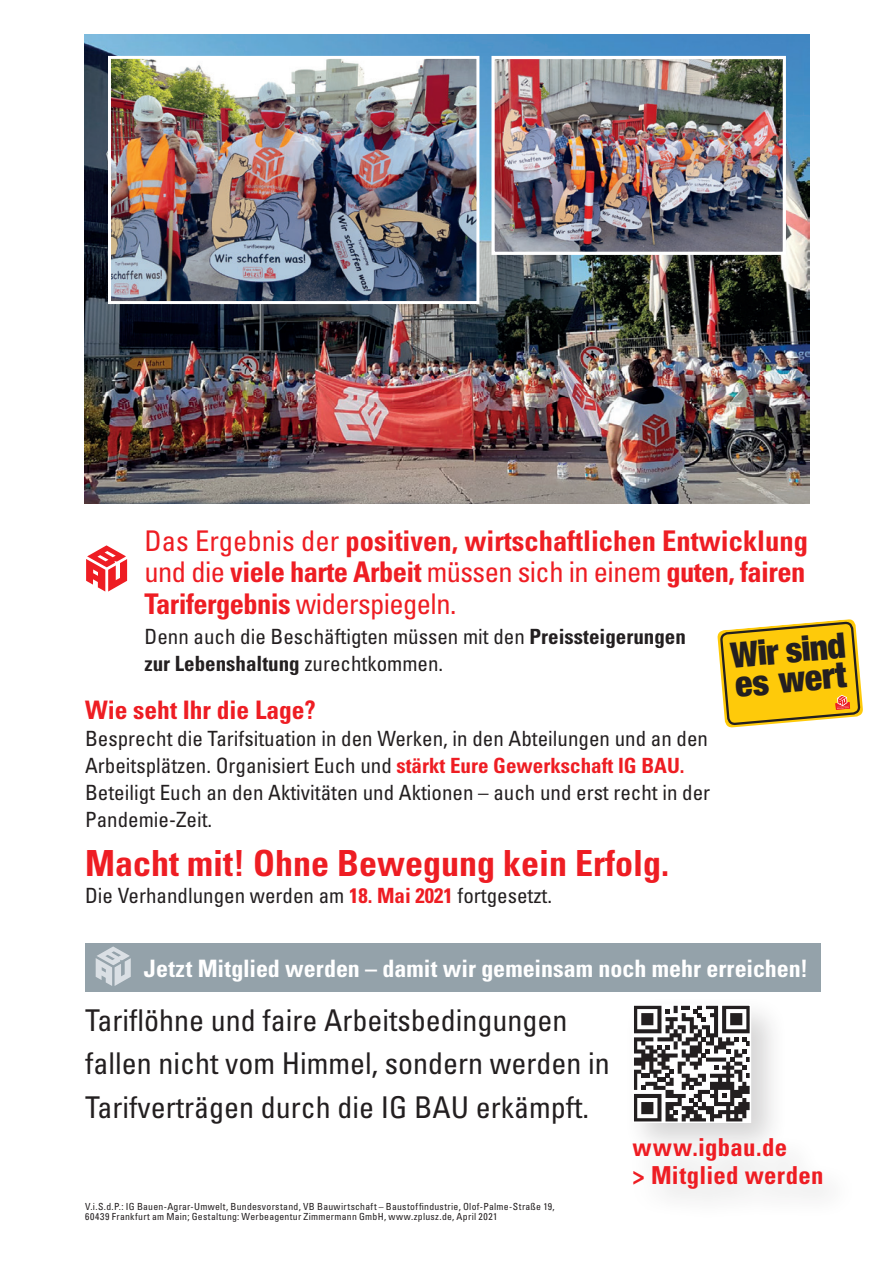
<style>
.page{position:relative;width:893px;height:1263px;background:#fff}
.page>*{position:absolute;margin:0;border:0;box-sizing:border-box;transform-origin:0 0}
._03_Grundtext{font:700 condensed 36px "Univers";color:#ee1d23}
.t1{font:900 condensed 35.85px "Helvetica Neue";color:#231f20}
.t2{font:900 condensed 35.4px "Helvetica Neue";color:#231f20}
._04_Fliesstext{font:condensed 30px/43.5px "Univers";color:#231f20}
._03_Grundtext-2{font:700 condensed 28.5px/31.5px "Univers";letter-spacing:-.02em;color:#ee1d23;text-align:justify}
._03_Grundtext-3{font:700 condensed 25.5px "Univers";color:#ee1d23}
.Fließtext_bold{font:700 condensed 24.75px/27.6px "Univers";letter-spacing:.01em;color:#ee1d23}
.Zwiti{font:700 condensed 24px "Univers";color:#fff}
._03_Grundtext-4{font:condensed 21px/27px "Univers";color:#231f20}
.t3{font:condensed 9.75px/10.8px "Univers";letter-spacing:.03em;color:#231f20}
.s1{font-weight:400}
.s2{font-weight:700}
.s3{font-weight:700;color:#ee1d23}
</style>
<div class="page">
<div style="left:85px;top:943px;width:736px;height:49px;background:#94a2aa"></div>
<svg style="left:96px;top:946px;width:35px;height:40px"></svg>
<div style="left:623px;top:995px;width:165px;height:165px;background:#231f20;opacity:.19"></div>
<svg style="left:635px;top:1007px;width:113px;height:113px"></svg>
<div style="left:632px;top:1004px;width:119px;height:119px;border:2px solid #fff"></div>
<div style="left:626px;top:1131px;width:233px;height:93px;background:#f8f8f8"></div>
<svg style="left:717px;top:619px;width:146px;height:109px;background:#f0c632"></svg>
<img style="left:84px;top:34px;width:726px;height:469px">
<img style="left:112px;top:60px;width:363px;height:240px">
<div style="left:108px;top:56px;width:371px;height:248px;border:3px solid #fff"></div>
<img style="left:495px;top:60px;width:287px;height:191px">
<div style="left:491px;top:56px;width:295px;height:199px;border:3px solid #fff"></div>
<svg style="left:86px;top:545px;width:41px;height:46px"></svg>
<p class="_03_Grundtext-2" style="left:145px;top:524px;width:665px"><span class="s1">Das Ergebnis der</span> positiven, wirtschaftlichen Entwicklung <span class="s1">und die</span> viele harte Arbeit <span class="s1">müssen sich in einem</span> guten, fairen Tarifergebnis <span class="s1">widerspiegeln.</span></p>
<p class="_03_Grundtext-4" style="left:145px;top:622px;width:543px">Denn auch die Beschäftigten müssen mit den <span class="s2">Preissteigerungen zur Lebenshaltung</span> zurechtkommen.</p>
<p class="_03_Grundtext-3" style="left:85px;top:694px;width:232px">Wie seht Ihr die Lage?</p>
<p class="_03_Grundtext-4" style="left:85px;top:724px;width:624px">Besprecht die Tarifsituation in den Werken, in den Abteilungen und an den<br>Arbeitsplätzen. Organisiert Euch und <span class="s3">stärkt Eure Gewerkschaft IG BAU.</span></p>
<p class="_03_Grundtext-4" style="left:85px;top:778px;width:627px">Beteiligt Euch an den Aktivitäten und Aktionen – auch und erst recht in der<br>Pandemie-Zeit.</p>
<p class="_03_Grundtext" style="left:85px;top:841px;width:585px">Macht mit! Ohne Bewegung kein Erfolg.</p>
<p class="_03_Grundtext-4" style="left:85px;top:881px;width:468px">Die Verhandlungen werden am <span class="s3">18. Mai 2021</span> fortgesetzt.</p>
<p class="t2" style="left:729px;top:633px;width:117px;rotate:-5deg">Wir sind</p>
<p class="t1" style="left:733px;top:662px;width:113px;rotate:-5deg">es wert</p>
<p class="Zwiti" style="left:144px;top:953px;width:666px">Jetzt Mitglied werden – damit wir gemeinsam noch mehr erreichen!</p>
<p class="_04_Fliesstext" style="left:85px;top:997px;width:526px">Tariflöhne und faire Arbeitsbedingungen fallen nicht vom Himmel, sondern werden in<br>Tarifverträgen durch die IG BAU erkämpft.</p>
<p class="Fließtext_bold" style="left:632px;top:1133px;width:193px">www.igbau.de<br>&gt; Mitglied werden</p>
<p class="t3" style="left:85px;top:1200px;width:471px">V.i.S.d.P.: IG Bauen-Agrar-Umwelt, Bundesvorstand, VB Bauwirtschaft – Baustoffindustrie, Olof-Palme-Straße 19,<br>60439 Frankfurt am Main; Gestaltung: Werbeagentur Zimmermann GmbH, www.zplusz.de, April 2021</p>
</div>
